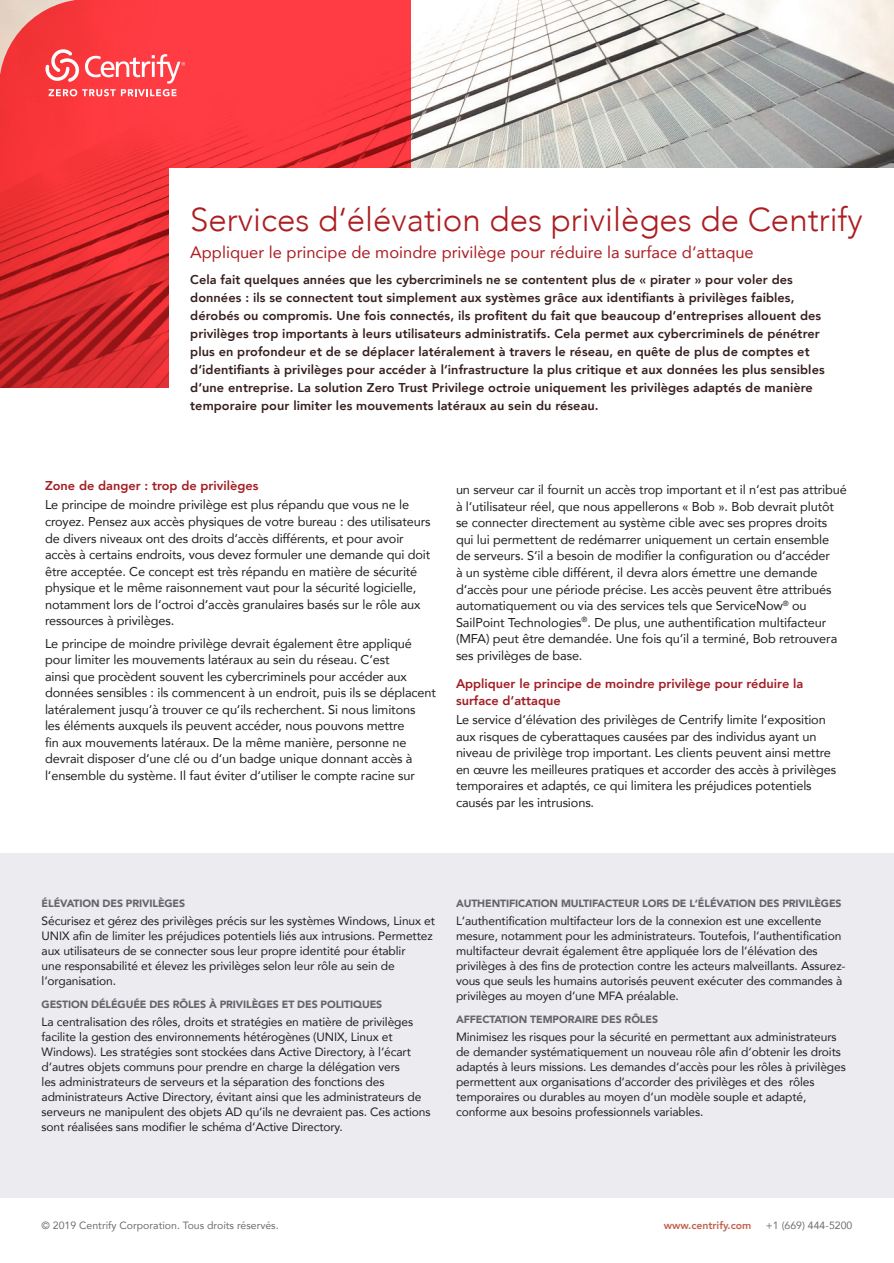
<style>
.page{position:relative;width:894px;height:1263px;background:#fff}
.page>*{position:absolute;margin:0;border:0;box-sizing:border-box;transform-origin:0 0}
.t1{font:300 33px "Avenir";color:#ad1e22}
.t2{font:16.5px "Avenir";color:#ad1e22}
.t3{font:12.75px/16.5px "Avenir";letter-spacing:-.01em;color:#231f20}
.t4{font:800 12.75px/18px "Avenir";letter-spacing:.005em;color:#371f1f}
.t5{font:800 12.75px/16.5px "Avenir";color:#a11d23}
.t6{font:12px/15px "Avenir";letter-spacing:-.01em;color:#231f20}
.t7{font:900 10.5px "Avenir";letter-spacing:-.01em;color:#63656a}
.t8{font:10.5px "Avenir";color:#6c6d70}
.t9{font:800 10.5px "Avenir";color:#c1614b}
</style>
<div class="page">
<div style="left:0;top:853px;width:893px;height:344px;background:#ecebef"></div>
<img style="left:410px;top:0;width:483px;height:168px">
<svg style="left:0;top:0;width:410px;height:387px;background:#eb353a"></svg>
<svg style="left:45px;top:49px;width:140px;height:47px;background:#fd656a"></svg>
<div style="left:169px;top:168px;width:724px;height:246px;background:#fff"></div>
<h1 class="t1" style="left:190px;top:200px;width:673px">Services d‘élévation des privilèges de Centrify</h1>
<p class="t2" style="left:190px;top:239px;width:565px">Appliquer le principe de moindre privilège pour réduire la surface d‘attaque</p>
<p class="t4" style="left:190px;top:270px;width:635px">Cela fait quelques années que les cybercriminels ne se contentent plus de « pirater » pour voler des données : ils se connectent tout simplement aux systèmes grâce aux identifiants à privilèges faibles, dérobés ou compromis. Une fois connectés, ils profitent du fait que beaucoup d‘entreprises allouent des privilèges trop importants à leurs utilisateurs administratifs. Cela permet aux cybercriminels de pénétrer plus en profondeur et de se déplacer latéralement à travers le réseau, en quête de plus de comptes et d‘identifiants à privilèges pour accéder à l‘infrastructure la plus critique et aux données les plus sensibles d‘une entreprise. La solution Zero Trust Privilege octroie uniquement les privilèges adaptés de manière temporaire pour limiter les mouvements latéraux au sein du réseau.</p>
<p class="t5" style="left:45px;top:477px;width:215px">Zone de danger : trop de privilèges</p>
<p class="t3" style="left:45px;top:496px;width:387px">Le principe de moindre privilège est plus répandu que vous ne le croyez. Pensez aux accès physiques de votre bureau : des utilisateurs de divers niveaux ont des droits d‘accès différents, et pour avoir accès à certains endroits, vous devez formuler une demande qui doit être acceptée. Ce concept est très répandu en matière de sécurité physique et le même raisonnement vaut pour la sécurité logicielle, notamment lors de l‘octroi d‘accès granulaires basés sur le rôle aux ressources à privilèges.</p>
<p class="t3" style="left:45px;top:634px;width:392px">Le principe de moindre privilège devrait également être appliqué pour limiter les mouvements latéraux au sein du réseau. C‘est<br>ainsi que procèdent souvent les cybercriminels pour accéder aux données sensibles : ils commencent à un endroit, puis ils se déplacent latéralement jusqu‘à trouver ce qu‘ils recherchent. Si nous limitons<br>les éléments auxquels ils peuvent accéder, nous pouvons mettre<br>fin aux mouvements latéraux. De la même manière, personne ne devrait disposer d‘une clé ou d‘un badge unique donnant accès à l‘ensemble du système. Il faut éviter d‘utiliser le compte racine sur</p>
<p class="t3" style="left:456px;top:481px;width:392px">un serveur car il fournit un accès trop important et il n‘est pas attribué à l‘utilisateur réel, que nous appellerons « Bob ». Bob devrait plutôt se connecter directement au système cible avec ses propres droits qui lui permettent de redémarrer uniquement un certain ensemble de serveurs. S‘il a besoin de modifier la configuration ou d‘accéder<br>à un système cible différent, il devra alors émettre une demande d‘accès pour une période précise. Les accès peuvent être attribués automatiquement ou via des services tels que ServiceNow<sup>®</sup> ou SailPoint Technologies<sup>®</sup>. De plus, une authentification multifacteur (MFA) peut être demandée. Une fois qu‘il a terminé, Bob retrouvera ses privilèges de base.</p>
<p class="t5" style="left:456px;top:675px;width:348px">Appliquer le principe de moindre privilège pour réduire la surface d‘attaque</p>
<p class="t3" style="left:456px;top:711px;width:381px">Le service d‘élévation des privilèges de Centrify limite l‘exposition aux risques de cyberattaques causées par des individus ayant un niveau de privilège trop important. Les clients peuvent ainsi mettre en œuvre les meilleures pratiques et accorder des accès à privilèges temporaires et adaptés, ce qui limitera les préjudices potentiels causés par les intrusions.</p>
<p class="t7" style="left:42px;top:894px;width:145px">ÉLÉVATION DES PRIVILÈGES</p>
<p class="t6" style="left:42px;top:913px;width:395px">Sécurisez et gérez des privilèges précis sur les systèmes Windows, Linux et UNIX afin de limiter les préjudices potentiels liés aux intrusions. Permettez aux utilisateurs de se connecter sous leur propre identité pour établir<br>une responsabilité et élevez les privilèges selon leur rôle au sein de l‘organisation.</p>
<p class="t7" style="left:42px;top:995px;width:342px">GESTION DÉLÉGUÉE DES RÔLES À PRIVILÈGES ET DES POLITIQUES</p>
<p class="t6" style="left:42px;top:1013px;width:390px">La centralisation des rôles, droits et stratégies en matière de privilèges facilite la gestion des environnements hétérogènes (UNIX, Linux et Windows). Les stratégies sont stockées dans Active Directory, à l‘écart d‘autres objets communs pour prendre en charge la délégation vers<br>les administrateurs de serveurs et la séparation des fonctions des administrateurs Active Directory, évitant ainsi que les administrateurs de serveurs ne manipulent des objets AD qu‘ils ne devraient pas. Ces actions sont réalisées sans modifier le schéma d‘Active Directory.</p>
<p class="t7" style="left:456px;top:894px;width:387px">AUTHENTIFICATION MULTIFACTEUR LORS DE L‘ÉLÉVATION DES PRIVILÈGES</p>
<p class="t6" style="left:456px;top:913px;width:391px">L‘authentification multifacteur lors de la connexion est une excellente mesure, notamment pour les administrateurs. Toutefois, l‘authentification multifacteur devrait également être appliquée lors de l‘élévation des privilèges à des fins de protection contre les acteurs malveillants. Assurez&shy;vous que seuls les humains autorisés peuvent exécuter des commandes à privilèges au moyen d‘une MFA préalable.</p>
<p class="t7" style="left:456px;top:1010px;width:203px">AFFECTATION TEMPORAIRE DES RÔLES</p>
<p class="t6" style="left:456px;top:1028px;width:391px">Minimisez les risques pour la sécurité en permettant aux administrateurs de demander systématiquement un nouveau rôle afin d‘obtenir les droits adaptés à leurs missions. Les demandes d‘accès pour les rôles à privilèges permettent aux organisations d‘accorder des privilèges et des rôles temporaires ou durables au moyen d‘un modèle souple et adapté, conforme aux besoins professionnels variables.</p>
<p class="t8" style="left:42px;top:1216px;width:238px">© 2019 Centrify Corporation. Tous droits réservés.</p>
<p class="t9" style="left:663px;top:1216px;width:89px">www.centrify.com</p>
<p class="t8" style="left:765px;top:1216px;width:88px">+1 (669) 444-5200</p>
</div>
